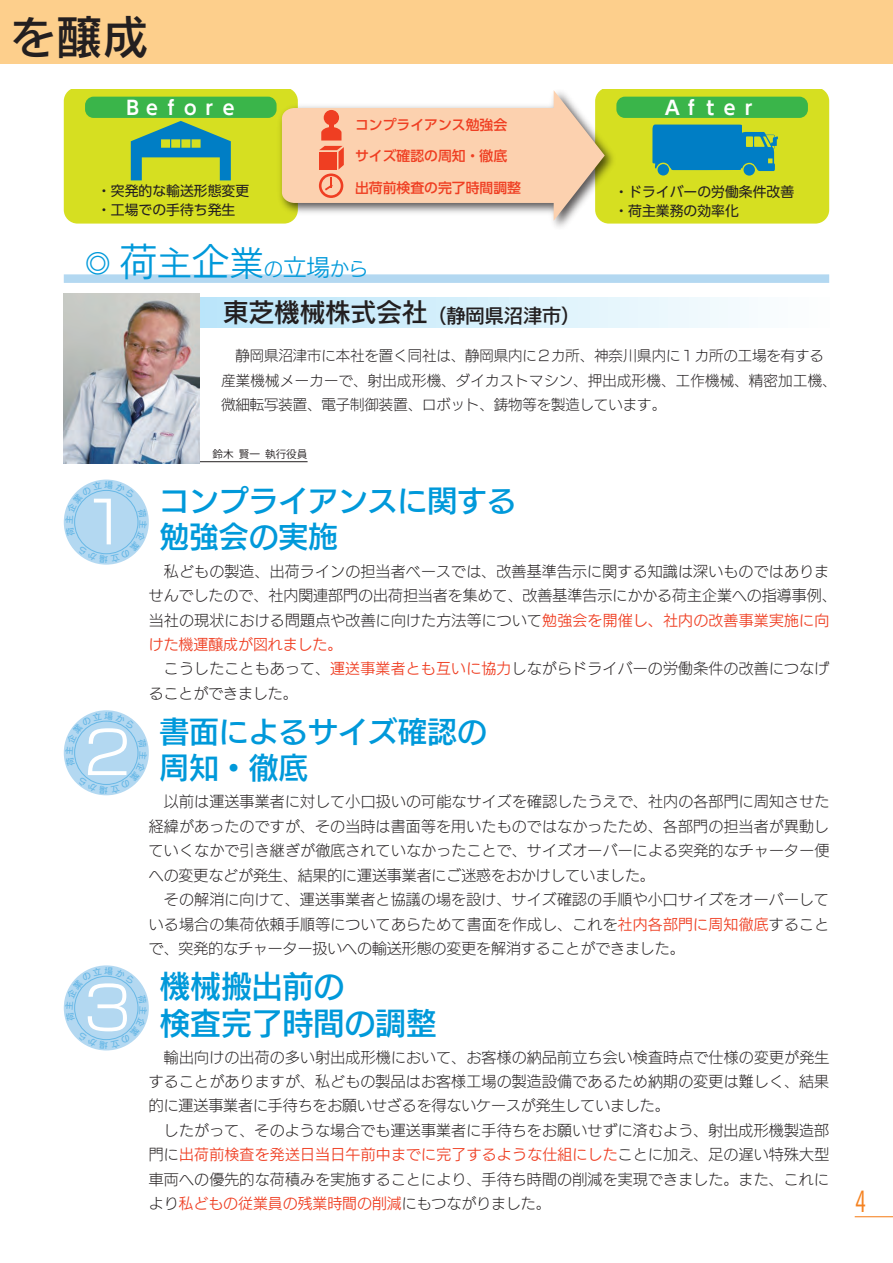
<style>
.page{position:relative;width:893px;height:1263px;background:#fff}
.page>*{position:absolute;margin:0;border:0;box-sizing:border-box;transform-origin:0 0}
.t1{font:58.5px "New Rodin Pro M";color:#fff}
.t2{font:44.7px "New Rodin Pro DB";color:#231f20}
.t3{font:30.9px "New Rodin Pro DB";color:#0099da}
.t4{font:29.7px "New Rodin Pro DB";color:#0099da}
.t5{font:300 condensed 29.7px "Futura BT";color:#f58220}
.t6{font:25.5px "New Rodin Pro DB";color:#231f20}
.t7{font:700 19.2px "UD Shin Go Pro De";color:#fff}
.t8{font:19.2px "New Rodin Pro M";color:#0099da}
.t9{font:14.85px/24.5px "New Rodin Pro L";letter-spacing:.015em;color:#231f20;text-align:justify}
.t10{font:14.4px/24.5px "New Rodin Pro L";color:#231f20}
.t11{font:13.8px/19.5px "UD Shin Go Pro";color:#231f20}
.t12{font:500 13.8px "UD Shin Go Pro";color:#ef3e22}
.t13{font:10.65px "Koz Go Pro";color:#231f20}
.s1{font-size:38.25px}
.s2{font-size:34.05px}
.s3{font-size:23.4px}
.s4{font-size:19.2px}
.s5{font-family:"New Rodin Pro M";color:#ef3e22}
</style>
<div class="page">
<hr style="left:855px;top:1216px;width:38px;height:1px;background:#f58220">
<div style="left:0;top:0;width:893px;height:64px;background:#fdcf8c"></div>
<div style="left:64px;top:274px;width:765px;height:9px;background:#b3d8f1"></div>
<svg style="left:200px;top:298px;width:549px;height:30px;background:#d6effb"></svg>
<svg style="left:64px;top:89px;width:765px;height:135px;background:#c6cf70"></svg>
<hr style="left:170px;top:461px;width:138px;height:1px;background:#231f20">
<img style="left:64px;top:293px;width:136px;height:170px">
<svg style="left:65px;top:481px;width:83px;height:82px"></svg>
<svg style="left:65px;top:712px;width:83px;height:82px"></svg>
<svg style="left:65px;top:967px;width:83px;height:82px"></svg>
<h2 class="t2" style="left:11px;top:-1px;width:139px">を醸成</h2>
<p class="t7" style="left:123px;top:92px;width:116px">Ｂｅｆｏｒｅ</p>
<p class="t11" style="left:97px;top:180px;width:154px">・突発的な輸送形態変更・工場での手待ち発生</p>
<p class="t12" style="left:355px;top:113px;width:154px">コンプライアンス勉強会</p>
<p class="t12" style="left:355px;top:145px;width:154px">サイズ確認の周知・徹底</p>
<p class="t12" style="left:355px;top:176px;width:167px">出荷前検査の完了時間調整</p>
<p class="t7" style="left:663px;top:92px;width:97px">Ａｆｔｅｒ</p>
<p class="t11" style="left:614px;top:181px;width:181px">・ドライバーの労働条件改善・荷主業務の効率化</p>
<p class="t8" style="left:85px;top:253px;width:285px"><sup>◎</sup> <span class="s1">荷</span><span class="s2">主</span><span class="s1">企</span><span class="s2">業</span>の<span class="s3">立場</span>から</p>
<p class="t6" style="left:223px;top:291px;width:359px">東芝機械株式会社<span class="s4">（静岡県沼津市）</span></p>
<p class="t10" style="left:221px;top:342px;width:617px">　静岡県沼津市に本社を置く同社は、静岡県内に２カ所、神奈川県内に１カ所の工場を有する産業機械メーカーで、射出成形機、ダイカストマシン、押出成形機、工作機械、精密加工機、微細転写装置、電子制御装置、ロボット、鋳物等を製造しています。</p>
<p class="t1" style="left:84px;top:472px;width:49px">1</p>
<p class="t13" style="left:213px;top:447px;width:96px">鈴木 賢一 執行役員</p>
<p class="t4" style="left:159px;top:475px;width:359px">コンプライアンスに関する</p>
<p class="t4" style="left:159px;top:511px;width:180px">勉強会の実施</p>
<p class="t9" style="left:149px;top:557px;width:689px;text-align:left">　私どもの製造、出荷ラインの担当者ベースでは、改善基準告示に関する知識は深いものではありませんでしたので、社内関連部門の出荷担当者を集めて、改善基準告示にかかる荷主企業への指導事例、当社の現状における問題点や改善に向けた方法等について<span class="s5">勉強会を開催し、社内の改善事業実施に向けた機運醸成が図れました。</span></p>
<p class="t9" style="left:149px;top:655px;width:682px">　こうしたこともあって、<span class="s5">運送事業者とも互いに協力</span>しながらドライバーの労働条件の改善につなげることができました。</p>
<p class="t1" style="left:84px;top:703px;width:49px">2</p>
<p class="t4" style="left:159px;top:706px;width:329px">書面によるサイズ確認の</p>
<p class="t4" style="left:159px;top:742px;width:150px">周知・徹底</p>
<p class="t9" style="left:149px;top:788px;width:682px">　以前は運送事業者に対して小口扱いの可能なサイズを確認したうえで、社内の各部門に周知させた経緯があったのですが、その当時は書面等を用いたものではなかったため、各部門の担当者が異動していくなかで引き継ぎが徹底されていなかったことで、サイズオーバーによる突発的なチャーター便への変更などが発生、結果的に運送事業者にご迷惑をおかけしていました。</p>
<p class="t9" style="left:149px;top:886px;width:682px">　その解消に向けて、運送事業者と協議の場を設け、サイズ確認の手順や小口サイズをオーバーしている場合の集荷依頼手順等についてあらためて書面を作成し、これを<span class="s5">社内各部門に周知徹底</span>することで、突発的なチャーター扱いへの輸送形態の変更を解消することができました。</p>
<p class="t1" style="left:84px;top:958px;width:49px">3</p>
<p class="t3" style="left:159px;top:960px;width:186px">機械搬出前の</p>
<p class="t3" style="left:159px;top:996px;width:279px">検査完了時間の調整</p>
<p class="t9" style="left:149px;top:1043px;width:682px">　輸出向けの出荷の多い射出成形機において、お客様の納品前立ち会い検査時点で仕様の変更が発生することがありますが、私どもの製品はお客様工場の製造設備であるため納期の変更は難しく、結果的に運送事業者に手待ちをお願いせざるを得ないケースが発生していました。</p>
<p class="t9" style="left:149px;top:1117px;width:682px">　したがって、そのような場合でも運送事業者に手待ちをお願いせずに済むよう、射出成形機製造部門に<span class="s5">出荷前検査を発送日当日午前中までに完了するような仕組にした</span>ことに加え、足の遅い特殊大型車両への優先的な荷積みを実施することにより、手待ち時間の削減を実現できました。また、これにより<span class="s5">私どもの従業員の残業時間の削減</span>にもつながりました。</p>
<h3 class="t5" style="left:855px;top:1183px;width:13px">4</h3>
</div>
